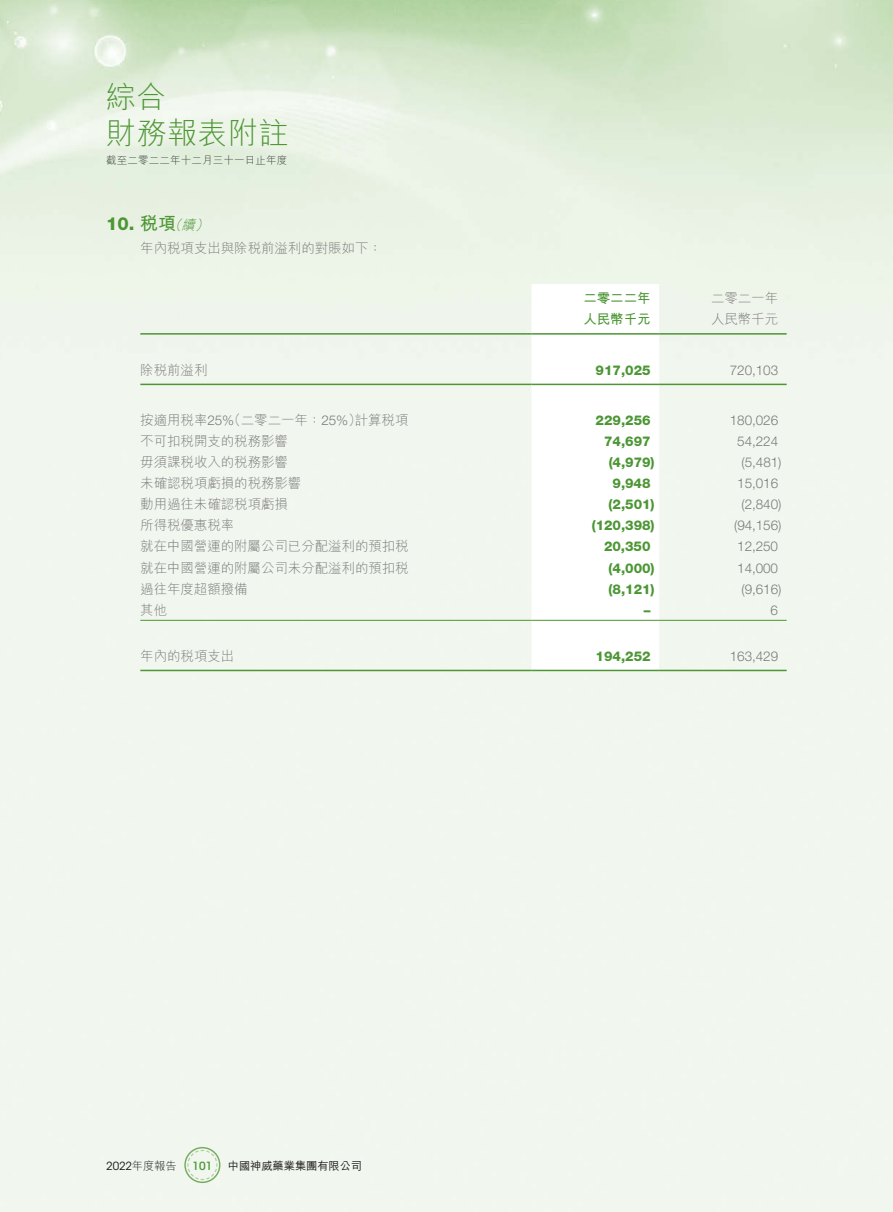
<style>
.page{position:relative;width:893px;height:1212px;background:#fff}
.page>*{position:absolute;margin:0;border:0;box-sizing:border-box;transform-origin:0 0}
.t1{font:300 30px/36px "M Hei HK";letter-spacing:.015em;color:#4c9634}
.t2{font:800 18px "Helvetica Neue LT Std";color:#4c9634}
.t3{font:300 13.5px "M Hei HK";letter-spacing:-.005em;color:#7c7b7b}
.t4{font:800 13.5px "Helvetica Neue LT Std";letter-spacing:-.005em;color:#4c9634}
.t5{font:300 13.5px "Helvetica Neue LT Std";letter-spacing:-.005em;color:#7c7b7b}
.t6{font:700 13.5px "M Hei HK";letter-spacing:-.005em;color:#4c9634}
.t7{font:italic 300 13.5px "M Hei HK";color:#4c9634}
.t8{font:500 11.25px "M Hei HK";letter-spacing:-.005em;color:#1c1c1b}
.t9{font:11.25px "ITC Avant Garde Std";color:#1c1c1b}
.t10{font:500 11.25px "ITC Avant Garde Std";color:#4c9634}
.t11{font:300 10.5px "M Hei HK";letter-spacing:.015em;color:#3c3c3b}
.s1{font-family:"M Hei HK";font-weight:700}
.s2{font-family:"Helvetica Neue LT Std"}
.s3{font-family:"M Hei HK";font-weight:300}
</style>
<div class="page">
<div style="left:184px;top:1147px;width:36px;height:36px;border:2px solid #79ae62;border-radius:50%"></div>
<svg style="left:187px;top:1149px;width:31px;height:31px"></svg>
<svg style="left:531px;top:284px;width:128px;height:386px"></svg>
<hr style="left:140px;top:333px;width:391px;height:2px;background:#4c9634">
<hr style="left:531px;top:333px;width:128px;height:2px;background:#4c9634">
<hr style="left:659px;top:333px;width:128px;height:2px;background:#4c9634">
<hr style="left:140px;top:384px;width:391px;height:1px;background:#4c9634">
<hr style="left:531px;top:384px;width:128px;height:1px;background:#4c9634">
<hr style="left:659px;top:384px;width:128px;height:1px;background:#4c9634">
<hr style="left:140px;top:620px;width:391px;height:1px;background:#4c9634">
<hr style="left:531px;top:620px;width:128px;height:1px;background:#4c9634">
<hr style="left:659px;top:620px;width:128px;height:1px;background:#4c9634">
<hr style="left:140px;top:670px;width:391px;height:1px;background:#4c9634">
<hr style="left:531px;top:670px;width:128px;height:1px;background:#4c9634">
<hr style="left:659px;top:670px;width:128px;height:1px;background:#4c9634">
<h1 class="t1" style="left:106px;top:78px;width:184px">綜合<br>財務報表附註</h1>
<p class="t11" style="left:106px;top:153px;width:182px">截至二零二二年十二月三十一日止年度</p>
<h2 class="t2" style="left:106px;top:213px;width:71px">10. <span class="s1">稅項</span></h2>
<p class="t3" style="left:140px;top:238px;width:243px">年內稅項支出與除稅前溢利的對賬如下：</p>
<p class="t7" style="left:182px;top:215px;width:19px">續</p>
<p class="t7" style="left:168px;top:215px;width:19px">（</p>
<p class="t7" style="left:195px;top:215px;width:19px">(</p>
<p class="t6" style="left:583px;top:289px;width:69px">二零二二年</p>
<p class="t3" style="left:711px;top:289px;width:69px">二零二一年</p>
<p class="t6" style="left:583px;top:310px;width:69px">人民幣千元</p>
<p class="t3" style="left:711px;top:310px;width:69px">人民幣千元</p>
<p class="t3" style="left:140px;top:360px;width:69px">除稅前溢利</p>
<p class="t4" style="left:596px;top:362px;width:56px">917,025</p>
<p class="t5" style="left:730px;top:362px;width:50px">720,103</p>
<p class="t3" style="left:227px;top:411px;width:136px">（二零二一年：<span class="s2">25%</span>）</p>
<p class="t3" style="left:140px;top:411px;width:95px">按適用稅率<span class="s2">25%</span></p>
<p class="t3" style="left:355px;top:411px;width:55px">計算稅項</p>
<p class="t4" style="left:596px;top:413px;width:56px">229,256</p>
<p class="t5" style="left:730px;top:412px;width:50px">180,026</p>
<p class="t3" style="left:140px;top:432px;width:149px">不可扣稅開支的稅務影響</p>
<p class="t4" style="left:604px;top:434px;width:48px">74,697</p>
<p class="t5" style="left:737px;top:433px;width:42px">54,224</p>
<p class="t3" style="left:140px;top:453px;width:149px">毋須課稅收入的稅務影響</p>
<p class="t4" style="left:609px;top:455px;width:47px">)4,979(</p>
<p class="t5" style="left:742px;top:454px;width:41px">)5,481(</p>
<p class="t3" style="left:140px;top:474px;width:163px">未確認稅項虧損的稅務影響</p>
<p class="t4" style="left:612px;top:476px;width:40px">9,948</p>
<p class="t5" style="left:737px;top:475px;width:42px">15,016</p>
<p class="t3" style="left:140px;top:495px;width:149px">動用過往未確認稅項虧損</p>
<p class="t4" style="left:609px;top:497px;width:47px">)2,501(</p>
<p class="t5" style="left:742px;top:496px;width:41px">)2,840(</p>
<p class="t3" style="left:140px;top:516px;width:96px">所得稅優惠稅率</p>
<p class="t4" style="left:592px;top:518px;width:64px">)120,398(</p>
<p class="t5" style="left:734px;top:517px;width:49px">)94,156(</p>
<p class="t3" style="left:140px;top:537px;width:270px">就在中國營運的附屬公司已分配溢利的預扣稅</p>
<p class="t4" style="left:604px;top:539px;width:48px">20,350</p>
<p class="t5" style="left:737px;top:538px;width:42px">12,250</p>
<p class="t3" style="left:140px;top:558px;width:270px">就在中國營運的附屬公司未分配溢利的預扣稅</p>
<p class="t4" style="left:609px;top:560px;width:47px">)4,000(</p>
<p class="t5" style="left:737px;top:559px;width:42px">14,000</p>
<p class="t3" style="left:140px;top:579px;width:109px">過往年度超額撥備</p>
<p class="t4" style="left:609px;top:581px;width:47px">)8,121(</p>
<p class="t5" style="left:742px;top:580px;width:41px">)9,616(</p>
<p class="t3" style="left:140px;top:600px;width:28px">其他</p>
<p class="t4" style="left:644px;top:602px;width:8px">–</p>
<p class="t5" style="left:771px;top:601px;width:9px">6</p>
<p class="t3" style="left:140px;top:646px;width:96px">年內的稅項支出</p>
<p class="t4" style="left:596px;top:648px;width:56px">194,252</p>
<p class="t5" style="left:730px;top:648px;width:50px">163,429</p>
<p class="t9" style="left:106px;top:1159px;width:72px">2022<span class="s3">年度報告</span></p>
<p class="t10" style="left:192px;top:1159px;width:21px">101</p>
<p class="t8" style="left:228px;top:1158px;width:136px">中國神威藥業集團有限公司</p>
</div>
